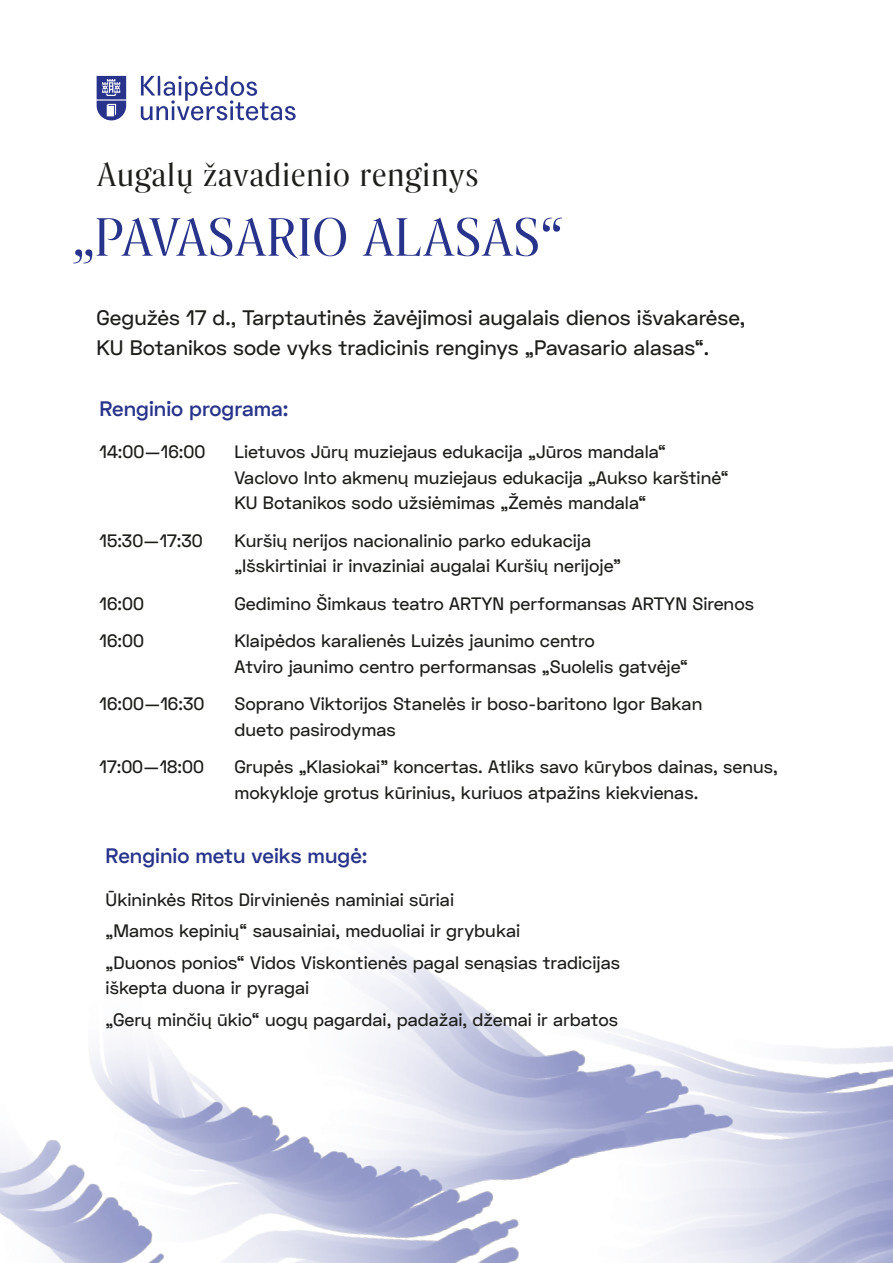
<style>
.page{position:relative;width:893px;height:1263px;background:#fff}
.page>*{position:absolute;margin:0;border:0;box-sizing:border-box;transform-origin:0 0}
.t1{font:51px "Rando Display";color:#28348b}
.t2{font:31.95px "Rando Display";color:#1d1d1b}
.t3{font:500 21px/30px "Space Grotesk";color:#1d1d1b}
.t4{font:600 21px "Space Grotesk";color:#28348b}
.t5{font:500 18px/37.5px "Space Grotesk";color:#1d1d1b}
</style>
<div class="page">
<img style="left:0;top:952px;width:893px;height:311px">
<svg style="left:97px;top:76px;width:199px;height:44px"></svg>
<h2 class="t2" style="left:97px;top:152px;width:383px">Augalų žavadienio renginys</h2>
<h1 class="t1" style="left:72px;top:201px;width:492px">„PAVASARIO ALASAS“</h1>
<p class="t3" style="left:97px;top:303px;width:650px">Gegužės 17 d., Tarptautinės žavėjimosi augalais dienos išvakarėse,<br>KU Botanikos sode vyks tradicinis renginys „Pavasario alasas“.</p>
<p class="t4" style="left:99px;top:395px;width:191px">Renginio programa:</p>
<p class="t5" style="left:100px;top:433px;width:107px">14:00—16:00</p>
<p class="t5" style="left:234px;top:439px;width:496px;line-height:25.5px">Lietuvos Jūrų muziejaus edukacija „Jūros mandala“<br>Vaclovo Into akmenų muziejaus edukacija „Aukso karštinė“<br>KU Botanikos sodo užsiėmimas „Žemės mandala“</p>
<p class="t5" style="left:234px;top:528px;width:388px;line-height:25.5px">Kuršių nerijos nacionalinio parko edukacija „Išskirtiniai ir invaziniai augalai Kuršių nerijoje”</p>
<p class="t5" style="left:234px;top:585px;width:521px">Gedimino Šimkaus teatro ARTYN performansas ARTYN Sirenos<br>Klaipėdos karalienės Luizės jaunimo centro</p>
<p class="t5" style="left:234px;top:648px;width:469px">Atviro jaunimo centro performansas „Suolelis gatvėje“<br>Soprano Viktorijos Stanelės ir boso-baritono Igor Bakan</p>
<p class="t5" style="left:234px;top:711px;width:545px">dueto pasirodymas<br>Grupės „Klasiokai” koncertas. Atliks savo kūrybos dainas, senus,</p>
<p class="t5" style="left:234px;top:774px;width:465px">mokykloje grotus kūrinius, kuriuos atpažins kiekvienas.</p>
<p class="t5" style="left:100px;top:522px;width:105px">15:30—17:30</p>
<p class="t5" style="left:100px;top:585px;width:46px">16:00<br>16:00</p>
<p class="t5" style="left:100px;top:685px;width:106px">16:00—16:30</p>
<p class="t5" style="left:100px;top:748px;width:106px">17:00—18:00</p>
<p class="t4" style="left:106px;top:842px;width:263px">Renginio metu veiks mugė:</p>
<p class="t5" style="left:106px;top:884px;width:516px;line-height:31.5px">Ūkininkės Ritos Dirvinienės naminiai sūriai<br>„Mamos kepinių“ sausainiai, meduoliai ir grybukai<br>„Duonos ponios“ Vidos Viskontienės pagal senąsias tradicijas</p>
<p class="t5" style="left:106px;top:972px;width:514px;line-height:31.5px">iškepta duona ir pyragai<br>„Gerų minčių ūkio“ uogų pagardai, padažai, džemai ir arbatos</p>
</div>
